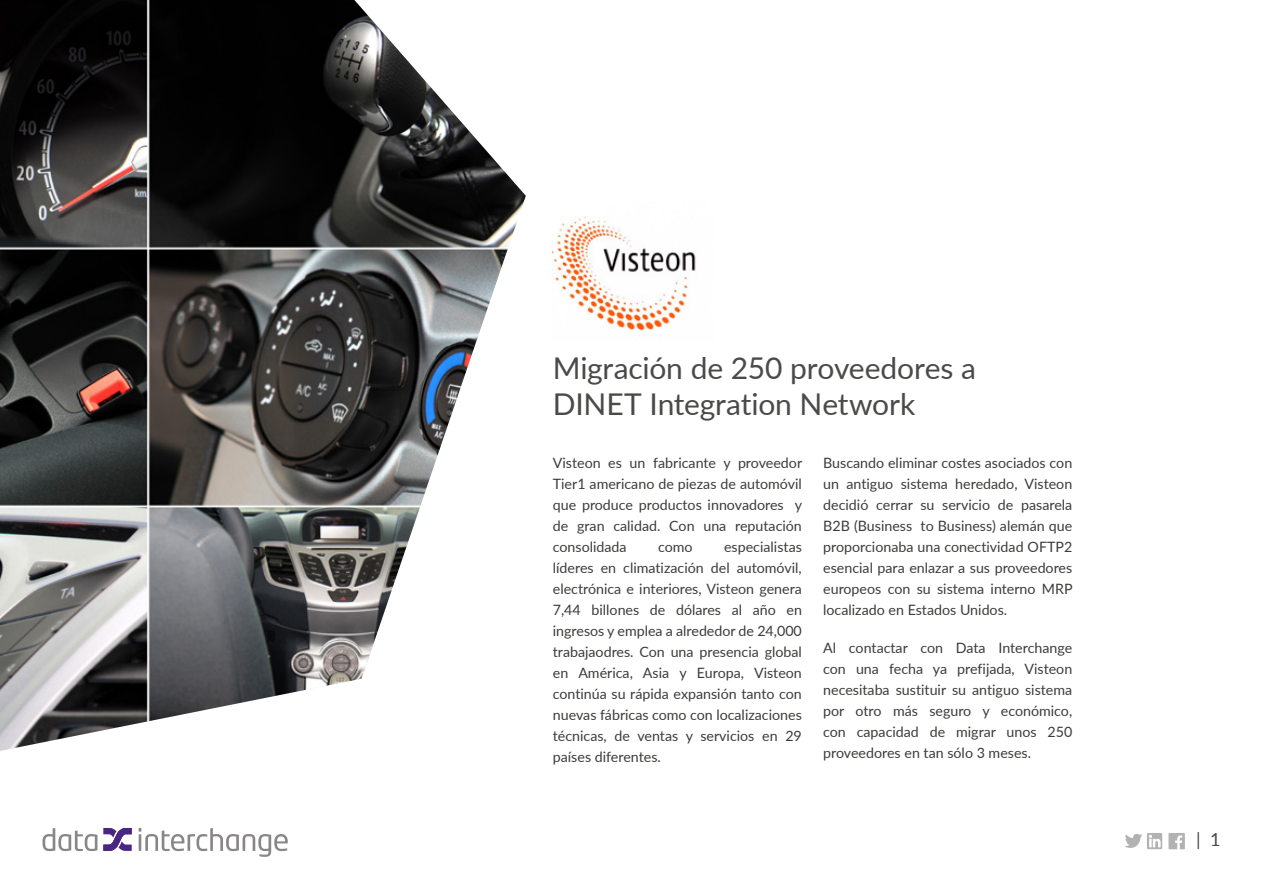
<style>
.page{position:relative;width:1263px;height:893px;background:#fff}
.page>*{position:absolute;margin:0;border:0;box-sizing:border-box;transform-origin:0 0}
.t1{font:30px/36px "Lato";letter-spacing:-.005em;color:#4a4a49}
.t2{font:18px "Lato";color:#4a4a49}
.t3{font:14.25px/21px "Lato";color:#3c3c3b;text-align:justify}
</style>
<div class="page">
<svg style="left:139px;top:828px;width:149px;height:29px"></svg>
<svg style="left:43px;top:828px;width:54px;height:23px"></svg>
<svg style="left:103px;top:828px;width:29px;height:23px"></svg>
<svg style="left:1168px;top:833px;width:17px;height:16px"></svg>
<svg style="left:1125px;top:833px;width:37px;height:16px"></svg>
<img style="left:0;top:0;width:526px;height:751px">
<img style="left:553px;top:216px;width:143px;height:116px">
<h1 class="t1" style="left:553px;top:348px;width:425px">Migración de 250 proveedores a<br>DINET Integration Network</h1>
<p class="t3" style="left:553px;top:451px;width:251px">Visteon es un fabricante y proveedor Tier1 americano de piezas de automóvil que produce productos innovadores y de gran calidad. Con una reputación consolidada</p>
<p class="t3" style="left:553px;top:535px;width:251px;text-indent:171px">especialistas líderes en climatización del automóvil, electrónica e interiores, Visteon genera 7,44 billones de dólares al año en ingresos y emplea a alrededor de 24,000 trabajaodres. Con una presencia global en América, Asia y Europa, Visteon continúa su rápida expansión tanto con nuevas fábricas como con localizaciones técnicas, de ventas y servicios en 29 países diferentes.</p>
<p class="t3" style="left:658px;top:535px;width:36px">como</p>
<p class="t3" style="left:823px;top:451px;width:251px">Buscando eliminar costes asociados con un antiguo sistema heredado, Visteon decidió cerrar su servicio de pasarela B2B (Business to Business) alemán que proporcionaba una conectividad OFTP2 esencial para enlazar a sus proveedores europeos con su sistema interno MRP localizado en Estados Unidos.</p>
<p class="t3" style="left:823px;top:636px;width:251px">Al contactar con Data Interchange con una fecha ya prefijada, Visteon necesitaba sustituir su antiguo sistema por otro más seguro y económico, con capacidad de migrar unos 250 proveedores en tan sólo 3 meses.</p>
<p class="t2" style="left:1196px;top:827px;width:26px">| 1</p>
</div>
